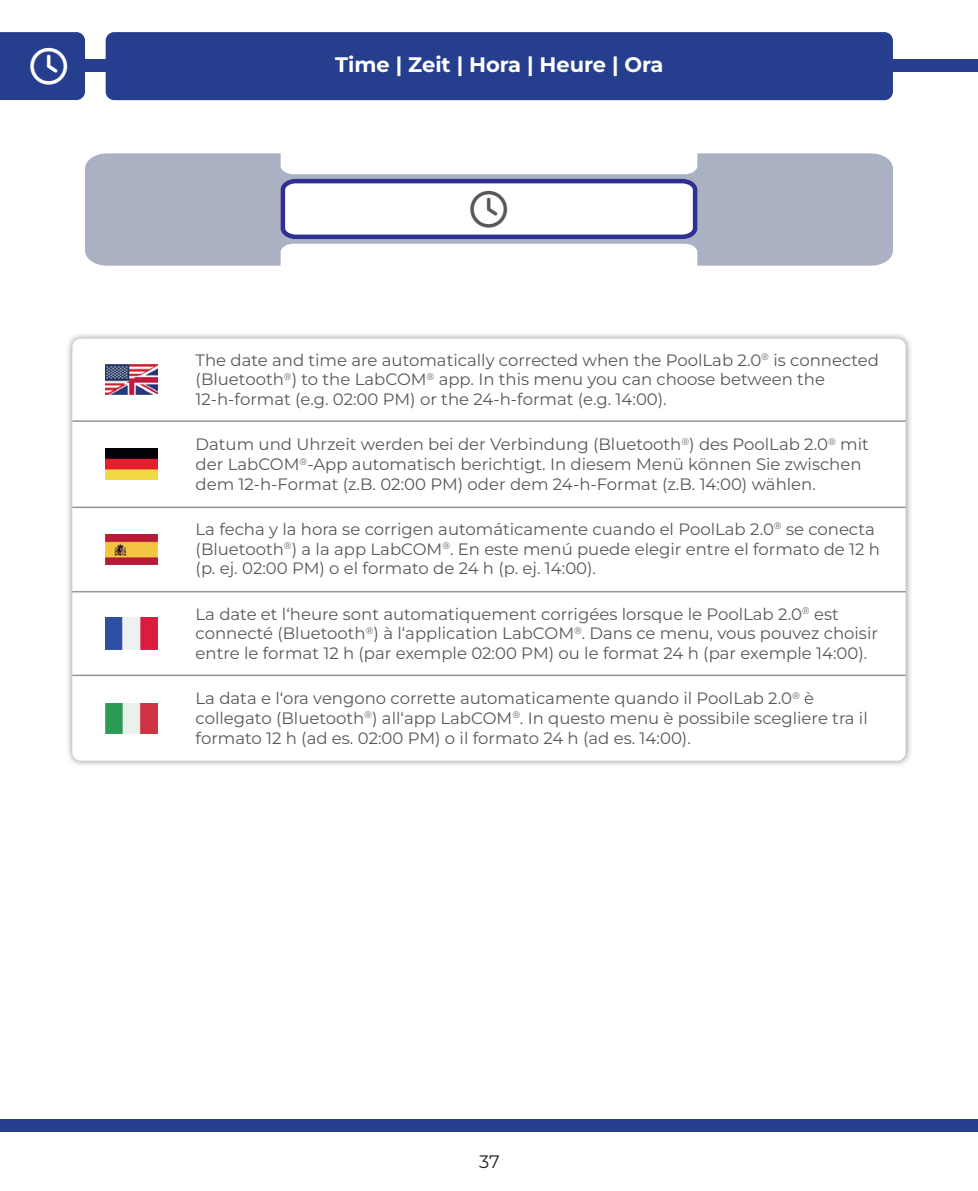
<style>
.page{position:relative;width:978px;height:1191px;background:#fff}
.page>*{position:absolute;margin:0;border:0;box-sizing:border-box;transform-origin:0 0}
.Überschriften_Seiten{font:700 21px "Montserrat";color:#fff}
.t1{font:18px "Montserrat";color:#231f20}
.Text{font:16.5px/19.8px "Montserrat";color:#57585a}
</style>
<div class="page">
<div style="left:0;top:60px;width:978px;height:12px;background:#253f8e"></div>
<div style="left:0;top:1119px;width:978px;height:12px;background:#253f8e"></div>
<div style="left:85px;top:153px;width:808px;height:113px;background:#aab1c3"></div>
<div style="left:66px;top:332px;width:846px;height:436px;background:#231f20;opacity:.5"></div>
<div style="left:72px;top:338px;width:834px;height:422px;background:#fff;border-radius:9px"></div>
<hr style="left:72px;top:420px;width:834px;height:2px;background:#939598">
<hr style="left:72px;top:506px;width:834px;height:2px;background:#939598">
<hr style="left:72px;top:591px;width:834px;height:1px;background:#939598">
<hr style="left:72px;top:674px;width:834px;height:2px;background:#939598">
<img style="left:106px;top:364px;width:52px;height:31px">
<img style="left:106px;top:448px;width:52px;height:32px">
<img style="left:106px;top:618px;width:52px;height:31px">
<img style="left:106px;top:703px;width:52px;height:30px">
<img style="left:106px;top:534px;width:52px;height:30px">
<div style="left:106px;top:32px;width:787px;height:68px;background:#253f8e;border-radius:9px"></div>
<svg style="left:278px;top:153px;width:422px;height:113px"></svg>
<div style="left:0;top:32px;width:85px;height:68px;background:#253f8e"></div>
<p class="Überschriften_Seiten" style="left:335px;top:49px;width:330px">Time | Zeit | Hora | Heure | Ora</p>
<p class="Text" style="left:196px;top:349px;width:685px">The date and time are automatically corrected when the PoolLab 2.0<sup>®</sup> is connected (Bluetooth<sup>®</sup>) to the LabCOM<sup>®</sup> app. In this menu you can choose between the</p>
<p class="Text" style="left:196px;top:389px;width:473px">12-h-format (e.g. 02:00 PM) or the 24-h-format (e.g. 14:00).</p>
<p class="Text" style="left:196px;top:434px;width:675px">Datum und Uhrzeit werden bei der Verbindung (Bluetooth<sup>®</sup>) des PoolLab 2.0<sup>®</sup> mit der LabCOM<sup>®</sup>-App automatisch berichtigt. In diesem Menü können Sie zwischen dem 12-h-Format (z.B. 02:00 PM) oder dem 24-h-Format (z.B. 14:00) wählen.</p>
<p class="Text" style="left:196px;top:518px;width:686px">La fecha y la hora se corrigen automáticamente cuando el PoolLab 2.0<sup>®</sup> se conecta (Bluetooth<sup>®</sup>) a la app LabCOM<sup>®</sup>. En este menú puede elegir entre el formato de 12 h (p. ej. 02:00 PM) o el formato de 24 h (p. ej. 14:00).</p>
<p class="Text" style="left:196px;top:603px;width:684px">La date et l‘heure sont automatiquement corrigées lorsque le PoolLab 2.0<sup>®</sup> est connecté (Bluetooth<sup>®</sup>) à l‘application LabCOM<sup>®</sup>. Dans ce menu, vous pouvez choisir entre le format 12 h (par exemple 02:00 PM) ou le format 24 h (par exemple 14:00).</p>
<p class="Text" style="left:196px;top:688px;width:620px">La data e l‘ora vengono corrette automaticamente quando il PoolLab 2.0<sup>®</sup> è</p>
<p class="Text" style="left:196px;top:707px;width:674px">collegato (Bluetooth<sup>®</sup>) all‘app LabCOM<sup>®</sup>. In questo menu è possibile scegliere tra il formato 12 h (ad es. 02:00 PM) o il formato 24 h (ad es. 14:00).</p>
<p class="t1" style="left:479px;top:1149px;width:22px">37</p>
</div>
